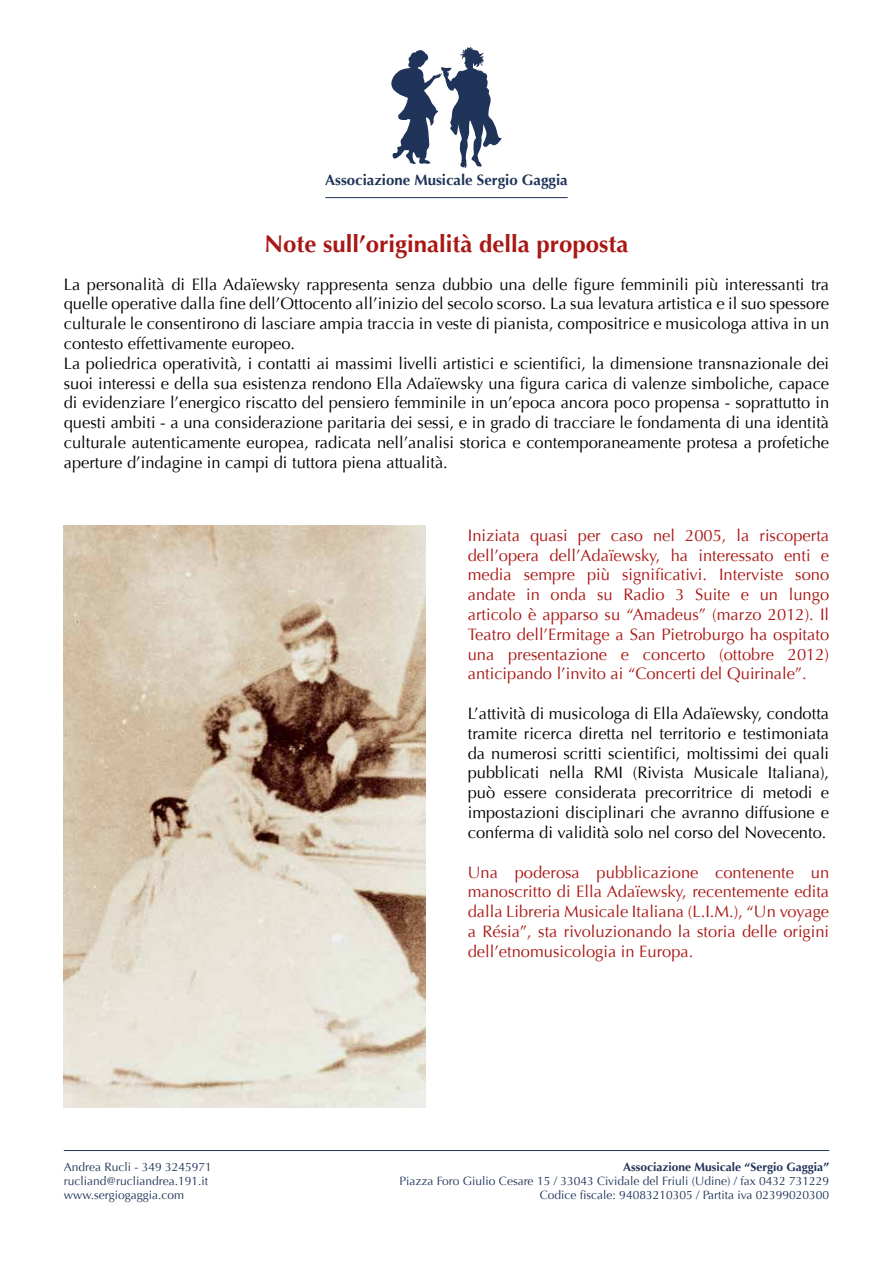
<style>
.page{position:relative;width:893px;height:1263px;background:#fff}
.page>*{position:absolute;margin:0;border:0;box-sizing:border-box;transform-origin:0 0}
.t1{font:700 24px "Optima";color:#a81815}
.t2{font:16.5px/19.8px "Optima";color:#000}
.t3{font:16.5px/19.8px "Optima";color:#a81815;text-align:justify}
.t4{font:700 15px "Optima";color:#203358}
.t5{font:12px/14.2px "Optima";color:#203358}
.t6{font:700 12px "Optima";color:#203358}
</style>
<div class="page">
<svg style="left:391px;top:47px;width:111px;height:121px"></svg>
<hr style="left:64px;top:1150px;width:765px;height:1px;background:#203358">
<hr style="left:325px;top:197px;width:243px;height:1px;background:#203358">
<img style="left:64px;top:526px;width:361px;height:582px">
<p class="t4" style="left:325px;top:171px;width:244px">Associazione Musicale Sergio Gaggia</p>
<h1 class="t1" style="left:264px;top:230px;width:366px">Note sull’originalità della proposta</h1>
<p class="t2" style="left:64px;top:274px;width:767px">La personalità di Ella Adaïewsky rappresenta senza dubbio una delle figure femminili più interessanti tra quelle operative dalla fine dell’Ottocento all’inizio del secolo scorso. La sua levatura artistica e il suo spessore culturale le consentirono di lasciare ampia traccia in veste di pianista, compositrice e musicologa attiva in un contesto effettivamente europeo.<br>La poliedrica operatività, i contatti ai massimi livelli artistici e scientifici, la dimensione transnazionale dei suoi interessi e della sua esistenza rendono Ella Adaïewsky una figura carica di valenze simboliche, capace di evidenziare l’energico riscatto del pensiero femminile in un’epoca ancora poco propensa - soprattutto in questi ambiti - a una considerazione paritaria dei sessi, e in grado di tracciare le fondamenta di una identità culturale autenticamente europea, radicata nell’analisi storica e contemporaneamente protesa a profetiche aperture d’indagine in campi di tuttora piena attualità.</p>
<p class="t3" style="left:468px;top:526px;width:363px">Iniziata quasi per caso nel 2005, la riscoperta dell’opera dell’Adaïewsky, ha interessato enti e media sempre più significativi. Interviste sono andate in onda su Radio 3 Suite e un lungo articolo è apparso su “Amadeus” (marzo 2012). Il Teatro dell’Ermitage a San Pietroburgo ha ospitato una presentazione e concerto (ottobre 2012) anticipando l’invito ai “Concerti del Quirinale”.</p>
<p class="t2" style="left:468px;top:704px;width:363px;text-align:justify">L’attività di musicologa di Ella Adaïewsky, condotta tramite ricerca diretta nel territorio e testimoniata da numerosi scritti scientifici, moltissimi dei quali pubblicati nella RMI (Rivista Musicale Italiana), può essere considerata precorritrice di metodi e impostazioni disciplinari che avranno diffusione e conferma di validità solo nel corso del Novecento.</p>
<p class="t3" style="left:468px;top:862px;width:363px">Una poderosa pubblicazione contenente un manoscritto di Ella Adaïewsky, recentemente edita dalla Libreria Musicale Italiana (L.I.M.), “Un voyage a Résia”, sta rivoluzionando la storia delle origini dell’etnomusicologia in Europa.</p>
<p class="t5" style="left:64px;top:1160px;width:150px">Andrea Rucli - 349 3245971 rucliand@rucliandrea.191.it www.sergiogaggia.com</p>
<p class="t6" style="left:623px;top:1159px;width:208px">Associazione Musicale “Sergio Gaggia”</p>
<p class="t5" style="left:399px;top:1174px;width:431px;text-align:right">Piazza Foro Giulio Cesare 15 / 33043 Cividale del Friuli (Udine) / fax 0432 731229<br>Codice fiscale: 94083210305 / Partita iva 02399020300</p>
</div>
